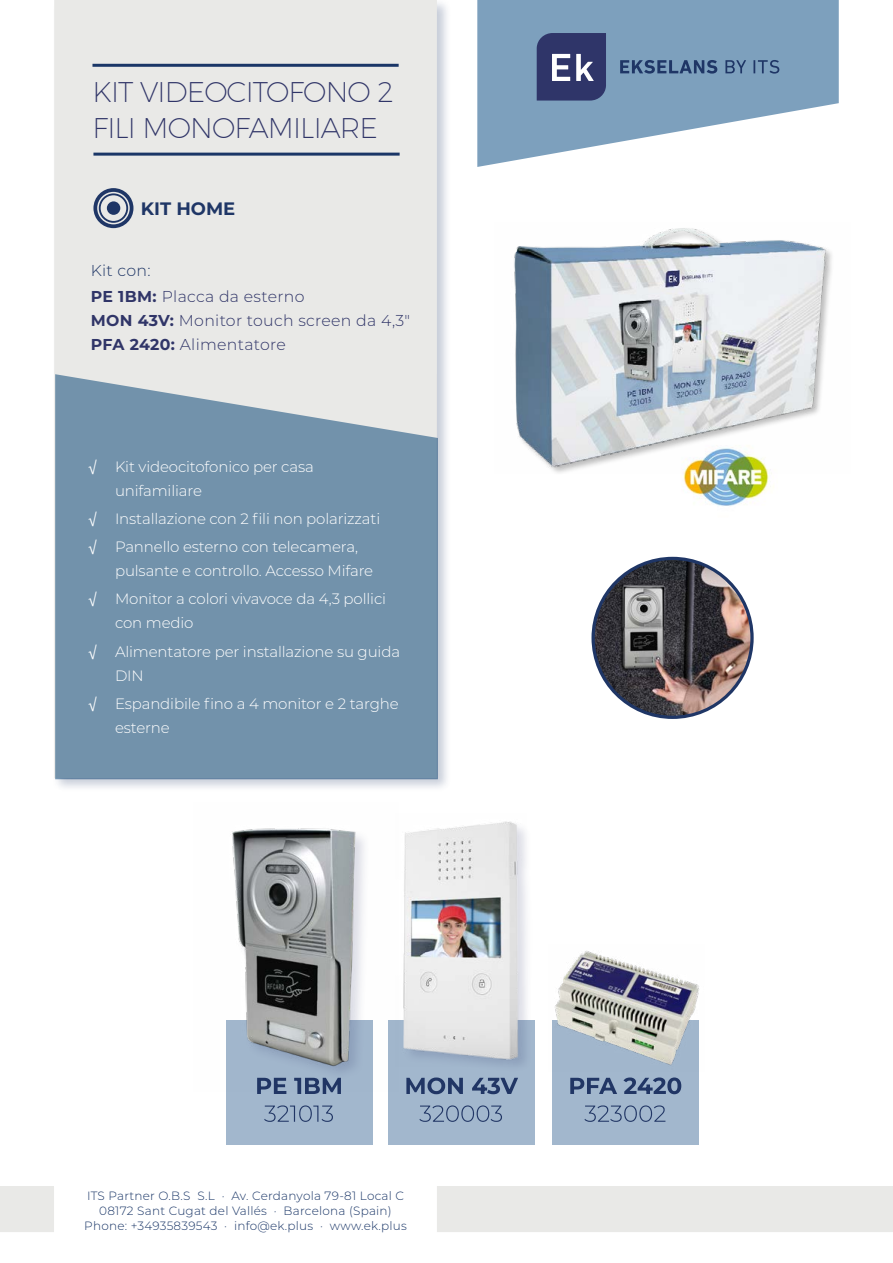
<style>
.page{position:relative;width:893px;height:1263px;background:#fff}
.page>*{position:absolute;margin:0;border:0;box-sizing:border-box;transform-origin:0 0}
.t1{font:200 28.5px/36px "Montserrat";letter-spacing:-.03em;color:#303568}
.t2{font:700 18px "Montserrat";color:#1f3666}
.t3{font:300 15.75px/25.8px "Montserrat";letter-spacing:.02em;color:#303568}
.t4{font:300 15px/28.2px "Montserrat";letter-spacing:-.01em;color:#fff}
.t5{font:300 12px/15px "Montserrat";letter-spacing:.02em;color:#1a3667;text-align:center}
.s1{color:#1f3666}
.s2{font-weight:700}
.s3{font-family:"Helvetica Neue LT Std";font-weight:400}
</style>
<div class="page">
<div style="left:52px;top:0;width:399px;height:792px;background:#1f3666;opacity:.25"></div>
<div style="left:54px;top:0;width:383px;height:778px;background:#e9e9e7"></div>
<svg style="left:55px;top:374px;width:383px;height:405px;background:#7b98af"></svg>
<hr style="left:92px;top:64px;width:307px;height:3px;background:#1a3667">
<hr style="left:93px;top:153px;width:307px;height:3px;background:#1a3667">
<svg style="left:477px;top:0;width:362px;height:167px;fill:#7da0bd"></svg>
<svg style="left:537px;top:33px;width:69px;height:68px;background:#484e7c"></svg>
<svg style="left:620px;top:60px;width:97px;height:14px"></svg>
<svg style="left:725px;top:60px;width:21px;height:13px"></svg>
<svg style="left:753px;top:60px;width:26px;height:14px"></svg>
<div style="left:0;top:1186px;width:54px;height:46px;background:#e9e9e7"></div>
<div style="left:437px;top:1186px;width:456px;height:46px;background:#e9e9e7"></div>
<div style="left:388px;top:1020px;width:146px;height:125px;background:#a2b7cd"></div>
<div style="left:552px;top:1020px;width:146px;height:125px;background:#a2b7cd"></div>
<div style="left:226px;top:1020px;width:146px;height:125px;background:#a2b7cd"></div>
<svg style="left:257px;top:1091px;width:29px;height:3px"></svg>
<svg style="left:297px;top:1091px;width:44px;height:3px"></svg>
<svg style="left:264px;top:1105px;width:69px;height:17px"></svg>
<svg style="left:406px;top:1077px;width:57px;height:17px"></svg>
<svg style="left:472px;top:1078px;width:46px;height:16px"></svg>
<svg style="left:419px;top:1105px;width:83px;height:17px"></svg>
<svg style="left:570px;top:1078px;width:47px;height:16px"></svg>
<svg style="left:623px;top:1077px;width:58px;height:17px"></svg>
<svg style="left:584px;top:1105px;width:81px;height:17px"></svg>
<img style="left:232px;top:828px;width:141px;height:263px">
<div style="left:398px;top:820px;width:141px;height:253px;background:#2f3569;opacity:.17"></div>
<img style="left:398px;top:820px;width:129px;height:247px">
<img style="left:555px;top:951px;width:144px;height:121px">
<img style="left:683px;top:475px;width:91px;height:31px">
<img style="left:514px;top:228px;width:318px;height:245px">
<svg style="left:93px;top:188px;width:40px;height:40px;background:#8d97ac"></svg>
<img style="left:593px;top:558px;width:159px;height:159px;border-radius:79px">
<div style="left:591px;top:557px;width:163px;height:162px;border:3px solid #1f3666;border-radius:50%"></div>
<h1 class="t1" style="left:92px;top:73px;width:303px">KIT VIDEOCITOFONO 2<br>FILI MONOFAMILIARE</h1>
<p class="t2" style="left:141px;top:196px;width:96px">KIT HOME</p>
<p class="t3" style="left:91px;top:257px;width:215px"><span class="s1">Kit con:<br></span><span class="s2">PE 1BM:</span> Placca da esterno</p>
<p class="t3" style="left:91px;top:308px;width:321px;line-height:24.3px"><span class="s2">MON 43V:</span> Monitor touch screen da 4,3"<br><span class="s2">PFA 2420:</span> Alimentatore</p>
<p class="t4" style="left:115px;top:454px;width:200px;line-height:24px;text-indent:-27px"><span class="s3">√</span> Kit videocitofonico per casa unifamiliare</p>
<p class="t4" style="left:88px;top:504px;width:294px"><span class="s3">√</span> Installazione con 2 fili non polarizzati <span class="s3">√</span> Pannello esterno con telecamera,</p>
<p class="t4" style="left:88px;top:556px;width:300px;text-indent:27px">pulsante e controllo. Accesso Mifare<br><span class="s3">√</span> Monitor a colori vivavoce da 4,3 pollici</p>
<p class="t4" style="left:88px;top:608px;width:314px;text-indent:27px">con medio<br><span class="s3">√</span> Alimentatore per installazione su guida</p>
<p class="t4" style="left:88px;top:661px;width:312px;text-indent:27px">DIN<br><span class="s3">√</span> Espandibile fino a 4 monitor e 2 targhe</p>
<p class="t4" style="left:115px;top:713px;width:56px">esterne</p>
<p class="t5" style="left:84px;top:1187px;width:324px">ITS Partner O.B.S S.L · Av. Cerdanyola 79-81 Local C<br>08172 Sant Cugat del Vallés · Barcelona (Spain)<br>Phone: +34935839543 · info@ek.plus · www.ek.plus</p>
</div>
